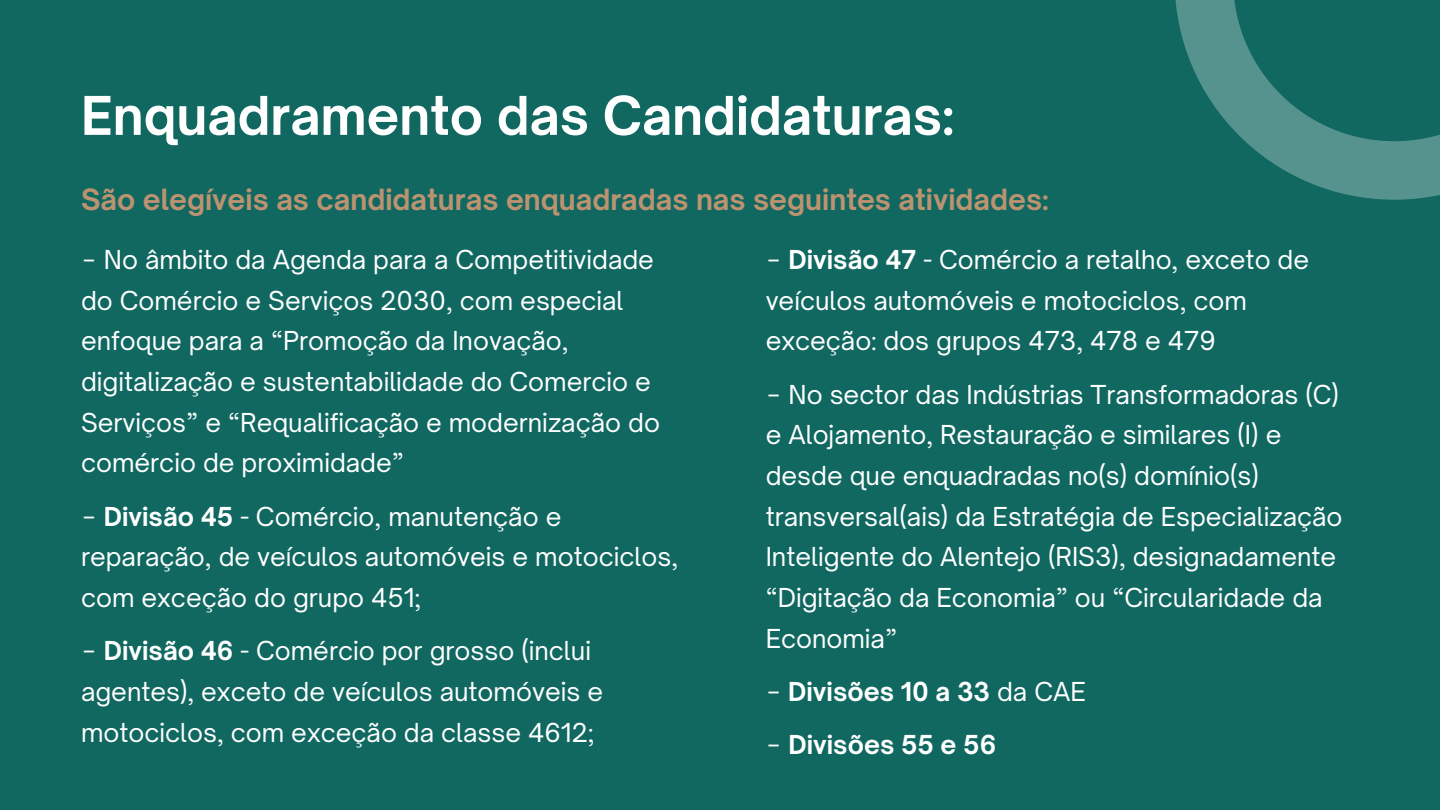
<style>
.page{position:relative;width:1440px;height:810px;background:#fff}
.page>*{position:absolute;margin:0;border:0;box-sizing:border-box;transform-origin:0 0}
.t1{font:700 51.1px "Open Sauce One";color:#fff}
.t2{font:700 28px "Open Sauce One";color:#bc9370}
.t3{font:25px/40.7px "Open Sauce One";color:#fff}
.t4{font:700 25px "Open Sauce One";color:#fff}
.s1{font-weight:700}
.s2{font-weight:400}
</style>
<div class="page">
<div style="left:0;top:0;width:1439px;height:810px;background:#106861"></div>
<svg style="left:1175px;top:0;width:265px;height:200px"></svg>
<h1 class="t1" style="left:81px;top:84px;width:875px">Enquadramento das Candidaturas:</h1>
<p class="t2" style="left:81px;top:182px;width:969px">São elegíveis as candidaturas enquadradas nas seguintes atividades:</p>
<h2 class="t3" style="left:81px;top:239px;width:580px">− No âmbito da Agenda para a Competitividade do Comércio e Serviços 2030, com especial enfoque para a “Promoção da Inovação, digitalização e sustentabilidade do Comercio e Serviços” e “Requalificação e modernização do comércio de proximidade”</h2>
<p class="t3" style="left:81px;top:496px;width:599px">− <span class="s1">Divisão 45</span> - Comércio, manutenção e reparação, de veículos automóveis e motociclos, com exceção do grupo 451;</p>
<p class="t3" style="left:81px;top:630px;width:524px">− <span class="s1">Divisão 46</span> - Comércio por grosso (inclui agentes), exceto de veículos automóveis e motociclos, com exceção da classe 4612;</p>
<p class="t3" style="left:766px;top:239px;width:545px">− <span class="s1">Divisão 47</span> - Comércio a retalho, exceto de veículos automóveis e motociclos, com exceção: dos grupos 473, 478 e 479</p>
<p class="t3" style="left:766px;top:374px;width:578px">− No sector das Indústrias Transformadoras (C) e Alojamento, Restauração e similares (I) e desde que enquadradas no(s) domínio(s) transversal(ais) da Estratégia de Especialização Inteligente do Alentejo (RIS3), designadamente “Digitação da Economia” ou “Circularidade da Economia”</p>
<p class="t4" style="left:766px;top:676px;width:322px"><span class="s2">−</span> Divisões 10 a 33 <span class="s2">da CAE</span></p>
<p class="t4" style="left:766px;top:729px;width:232px"><span class="s2">−</span> Divisões 55 e 56</p>
</div>
